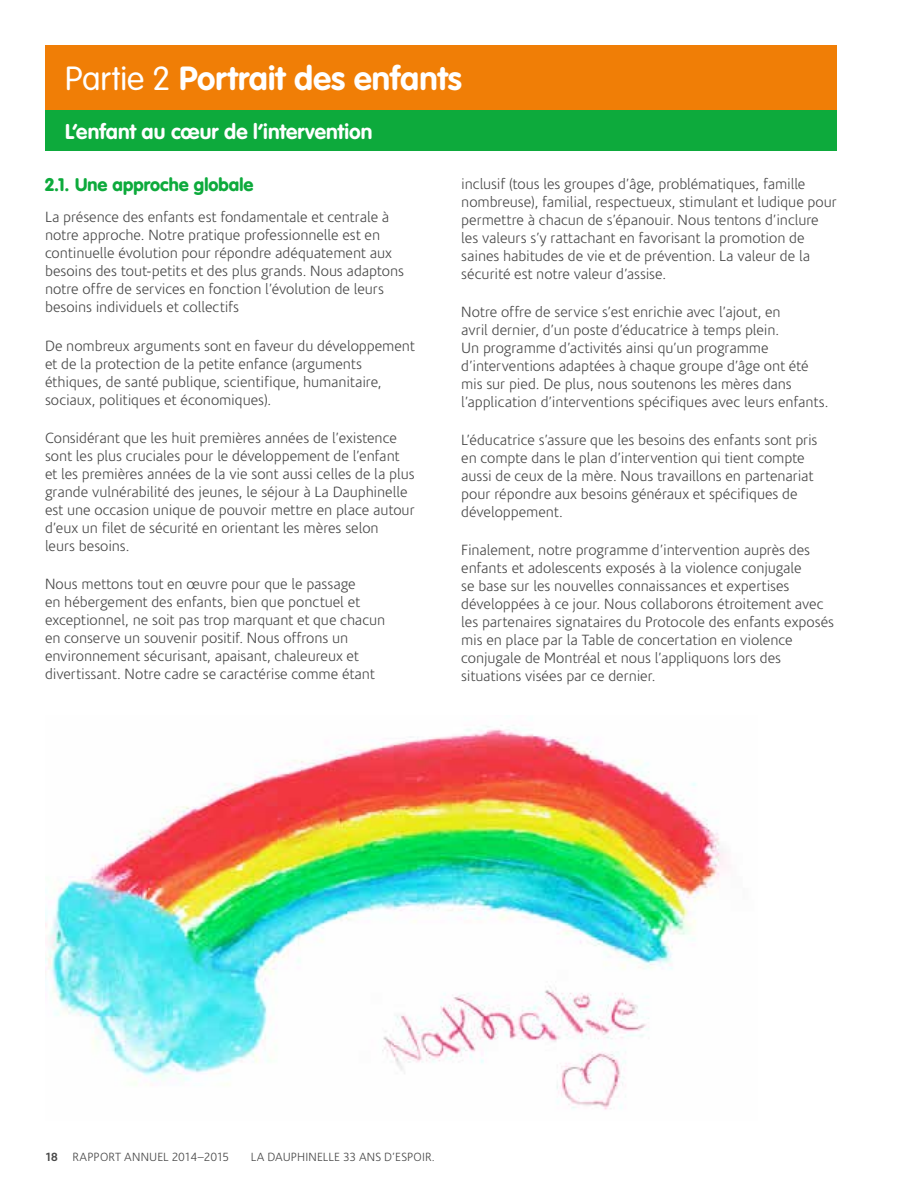
<style>
.page{position:relative;width:918px;height:1188px;background:#fff}
.page>*{position:absolute;margin:0;border:0;box-sizing:border-box;transform-origin:0 0}
.t1{font:700 33px "VAG Rounded";letter-spacing:.005em;color:#fff}
.t2{font:700 21px "VAG Rounded";letter-spacing:.005em;color:#fff}
.t3{font:900 18px "VAG Rounded";letter-spacing:.005em;color:#0daa3c}
.t4{font:300 15px/18px "Corisande";letter-spacing:-.005em;color:#484848}
.t5{font:300 12px "Corisande";letter-spacing:-.015em;color:#484848}
.s1{font-weight:300}
.s2{font-weight:700}
</style>
<div class="page">
<img style="left:45px;top:725px;width:684px;height:385px">
<div style="left:45px;top:45px;width:792px;height:66px;background:#f07e06"></div>
<div style="left:45px;top:111px;width:792px;height:40px;background:#0daa3c"></div>
<h1 class="t1" style="left:65px;top:59px;width:398px"><span class="s1">Partie 2</span> Portrait des enfants</h1>
<h2 class="t2" style="left:65px;top:119px;width:309px">L’enfant au cœur de l’intervention</h2>
<p class="t3" style="left:45px;top:174px;width:210px">2.1. Une approche globale</p>
<p class="t4" style="left:45px;top:209px;width:361px">La présence des enfants est fondamentale et centrale à notre approche. Notre pratique professionnelle est en continuelle évolution pour répondre adéquatement aux besoins des tout-petits et des plus grands. Nous adaptons notre offre de services en fonction l’évolution de leurs besoins individuels et collectifs</p>
<p class="t4" style="left:45px;top:337px;width:371px">De nombreux arguments sont en faveur du développement et de la protection de la petite enfance (arguments éthiques, de santé publique, scientifique, humanitaire, sociaux, politiques et économiques).</p>
<p class="t4" style="left:45px;top:429px;width:371px">Considérant que les huit premières années de l’existence sont les plus cruciales pour le développement de l’enfant et les premières années de la vie sont aussi celles de la plus grande vulnérabilité des jeunes, le séjour à La Dauphinelle est une occasion unique de pouvoir mettre en place autour d’eux un filet de sécurité en orientant les mères selon<br>leurs besoins.</p>
<p class="t4" style="left:45px;top:576px;width:342px">Nous mettons tout en œuvre pour que le passage<br>en hébergement des enfants, bien que ponctuel et exceptionnel, ne soit pas trop marquant et que chacun en conserve un souvenir positif. Nous offrons un environnement sécurisant, apaisant, chaleureux et divertissant. Notre cadre se caractérise comme étant</p>
<p class="t4" style="left:461px;top:175px;width:377px">inclusif (tous les groupes d’âge, problématiques, famille nombreuse), familial, respectueux, stimulant et ludique pour permettre à chacun de s’épanouir. Nous tentons d’inclure les valeurs s’y rattachant en favorisant la promotion de saines habitudes de vie et de prévention. La valeur de la sécurité est notre valeur d’assise.</p>
<p class="t4" style="left:461px;top:303px;width:369px">Notre offre de service s’est enrichie avec l’ajout, en<br>avril dernier, d’un poste d’éducatrice à temps plein.<br>Un programme d’activités ainsi qu’un programme d’interventions adaptées à chaque groupe d’âge ont été mis sur pied. De plus, nous soutenons les mères dans l’application d’interventions spécifiques avec leurs enfants.</p>
<p class="t4" style="left:461px;top:431px;width:358px">L’éducatrice s’assure que les besoins des enfants sont pris en compte dans le plan d’intervention qui tient compte aussi de ceux de la mère. Nous travaillons en partenariat pour répondre aux besoins généraux et spécifiques de développement.</p>
<p class="t4" style="left:461px;top:542px;width:374px">Finalement, notre programme d’intervention auprès des enfants et adolescents exposés à la violence conjugale<br>se base sur les nouvelles connaissances et expertises développées à ce jour. Nous collaborons étroitement avec les partenaires signataires du Protocole des enfants exposés mis en place par la Table de concertation en violence conjugale de Montréal et nous l’appliquons lors des situations visées par ce dernier.</p>
<p class="t5" style="left:45px;top:1151px;width:89px"><span class="s2">18</span> rapport annu</p>
<p class="t5" style="left:157px;top:1151px;width:73px">el 2014–2015</p>
<p class="t5" style="left:251px;top:1151px;width:117px">La Dauphin elle 33 ans</p>
<p class="t5" style="left:384px;top:1151px;width:52px">d’espoi r.</p>
</div>
